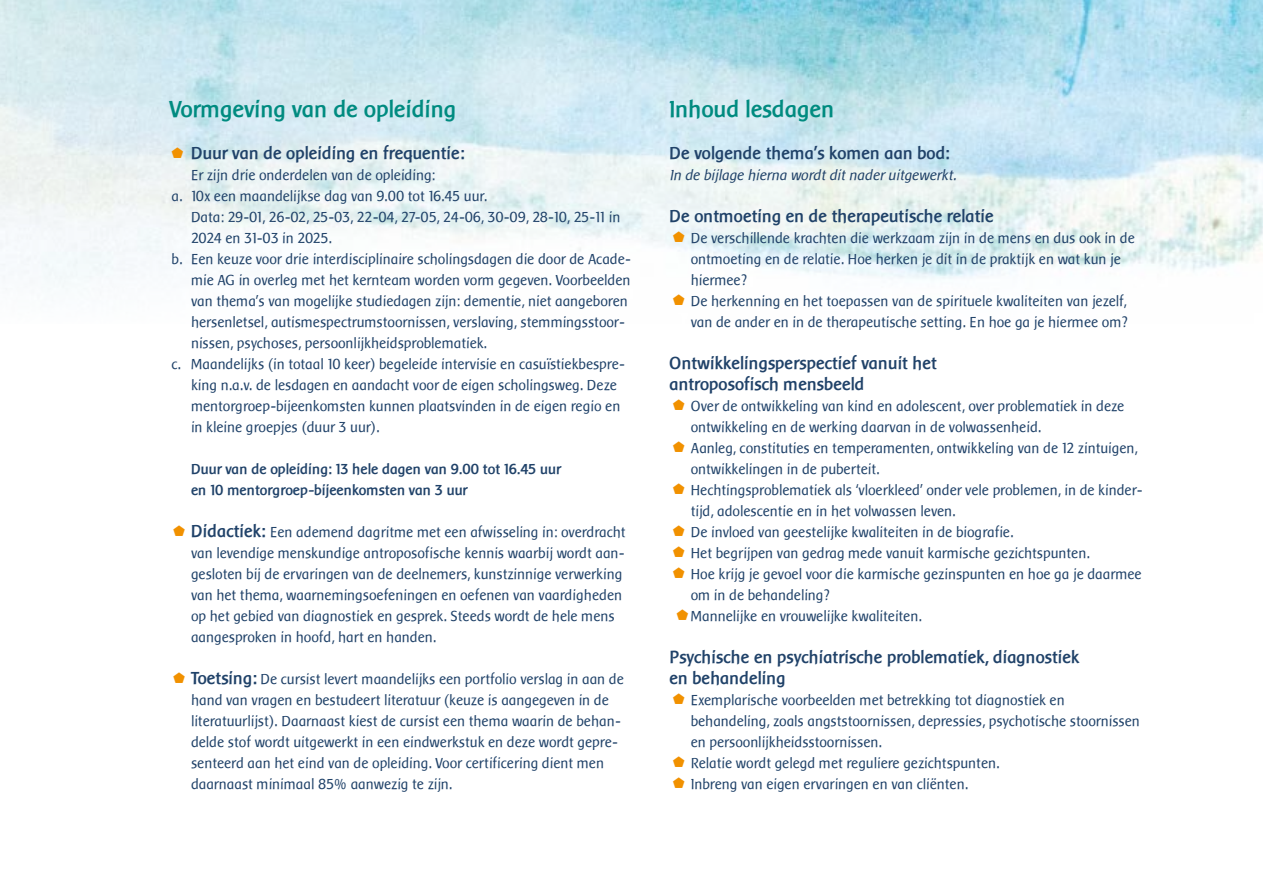
<style>
.page{position:relative;width:1263px;height:893px;background:#fff}
.page>*{position:absolute;margin:0;border:0;box-sizing:border-box;transform-origin:0 0}
.t1{font:700 24px "Baar Sophia";color:#008b80}
.t2{font:700 18px/21px "Baar Sophia";color:#204269}
.t3{font:15px/21px "Baar Sophia";color:#204269}
.t4{font:700 15px/21px "Baar Sophia";color:#204269}
.t5{font:italic 15px "Baar Sophia";color:#204269}
.t6{font:15px "Baar Sophia";letter-spacing:-.02em;color:#204269}
.s1{font-weight:700;font-size:18px}
</style>
<div class="page">
<img style="left:0;top:0;width:1263px;height:288px">
<svg style="left:172px;top:147px;width:11px;height:11px"></svg>
<svg style="left:673px;top:231px;width:11px;height:11px"></svg>
<h1 class="t1" style="left:170px;top:98px;width:288px">Vormgeving van de opleiding</h1>
<p class="t2" style="left:191px;top:143px;width:275px">Duur van de opleiding en frequentie:</p>
<p class="t3" style="left:191px;top:165px;width:246px">Er zijn drie onderdelen van de opleiding:</p>
<p class="t3" style="left:172px;top:186px;width:317px">a. 10x een maandelijkse dag van 9.00 tot 16.45 uur.</p>
<p class="t3" style="left:191px;top:207px;width:431px">Data: 29-01, 26-02, 25-03, 22-04, 27-05, 24-06, 30-09, 28-10, 25-11 in</p>
<p class="t6" style="left:191px;top:231px;width:142px">2024 en 31-03 in 2025.</p>
<p class="t3" style="left:172px;top:249px;width:461px">b. Een keuze voor drie interdisciplinaire scholingsdagen die door de Acade-</p>
<p class="t3" style="left:191px;top:270px;width:441px">mie AG in overleg met het kernteam worden vorm gegeven. Voorbeelden</p>
<p class="t3" style="left:191px;top:291px;width:438px">van thema’s van mogelijke studiedagen zijn: dementie, niet aangeboren</p>
<p class="t3" style="left:191px;top:312px;width:435px">hersenletsel, autismespectrumstoornissen, verslaving, stemmingsstoor-</p>
<p class="t3" style="left:191px;top:333px;width:298px">nissen, psychoses, persoonlijkheidsproblematiek.</p>
<p class="t3" style="left:172px;top:354px;width:455px">c. Maandelijks (in totaal 10 keer) begeleide intervisie en casuïstiekbespre-</p>
<p class="t3" style="left:191px;top:375px;width:427px">king n.a.v. de lesdagen en aandacht voor de eigen scholingsweg. Deze</p>
<p class="t3" style="left:191px;top:396px;width:431px">mentorgroep-bijeenkomsten kunnen plaatsvinden in de eigen regio en</p>
<p class="t3" style="left:191px;top:417px;width:190px">in kleine groepjes (duur 3 uur).</p>
<p class="t4" style="left:191px;top:459px;width:371px">Duur van de opleiding: 13 hele dagen van 9.00 tot 16.45 uur en 10 mentorgroep-bijeenkomsten van 3 uur</p>
<p class="t3" style="left:191px;top:522px;width:436px"><span class="s1">Didactiek:</span> Een ademend dagritme met een afwisseling in: overdracht van levendige menskundige antroposofische kennis waarbij wordt aan&shy;gesloten bij de ervaringen van de deelnemers, kunstzinnige verwerking van het thema, waarnemingsoefeningen en oefenen van vaardigheden op het gebied van diagnostiek en gesprek. Steeds wordt de hele mens aangesproken in hoofd, hart en handen.</p>
<p class="t3" style="left:191px;top:669px;width:434px"><span class="s1">Toetsing:</span> De cursist levert maandelijks een portfolio verslag in aan de hand van vragen en bestudeert literatuur (keuze is aangegeven in de literatuurlijst). Daarnaast kiest de cursist een thema waarin de behan&shy;delde stof wordt uitgewerkt in een eindwerkstuk en deze wordt gepre&shy;senteerd aan het eind van de opleiding. Voor certificering dient men daarnaast minimaal 85% aanwezig te zijn.</p>
<h1 class="t1" style="left:670px;top:98px;width:167px">Inhoud lesdagen</h1>
<p class="t2" style="left:670px;top:143px;width:282px">De volgende thema’s komen aan bod:</p>
<p class="t5" style="left:670px;top:168px;width:288px">In de bijlage hierna wordt dit nader uitgewerkt.</p>
<p class="t2" style="left:670px;top:206px;width:326px">De ontmoeting en de therapeutische relatie</p>
<p class="t3" style="left:691px;top:228px;width:446px">De verschillende krachten die werkzaam zijn in de mens en dus ook in de ontmoeting en de relatie. Hoe herken je dit in de praktijk en wat kun je hiermee?<br>De herkenning en het toepassen van de spirituele kwaliteiten van jezelf, van de ander en in de therapeutische setting. En hoe ga je hiermee om?</p>
<p class="t2" style="left:670px;top:353px;width:269px">Ontwikkelingsperspectief vanuit het antroposofisch mensbeeld</p>
<p class="t3" style="left:691px;top:396px;width:453px">Over de ontwikkeling van kind en adolescent, over problematiek in deze ontwikkeling en de werking daarvan in de volwassenheid.<br>Aanleg, constituties en temperamenten, ontwikkeling van de 12 zintuigen, ontwikkelingen in de puberteit.<br>Hechtingsproblematiek als ‘vloerkleed’ onder vele problemen, in de kinder&shy;tijd, adolescentie en in het volwassen leven.<br>De invloed van geestelijke kwaliteiten in de biografie.<br>Het begrijpen van gedrag mede vanuit karmische gezichtspunten.<br>Hoe krijg je gevoel voor die karmische gezinspunten en hoe ga je daarmee om in de behandeling?<br>Mannelijke en vrouwelijke kwaliteiten.</p>
<p class="t2" style="left:670px;top:647px;width:412px">Psychische en psychiatrische problematiek, diagnostiek en behandeling</p>
<p class="t3" style="left:691px;top:690px;width:451px">Exemplarische voorbeelden met betrekking tot diagnostiek en behandeling, zoals angststoornissen, depressies, psychotische stoornissen en persoonlijkheidsstoornissen.<br>Relatie wordt gelegd met reguliere gezichtspunten.<br>Inbreng van eigen ervaringen en van cliënten.</p>
</div>
